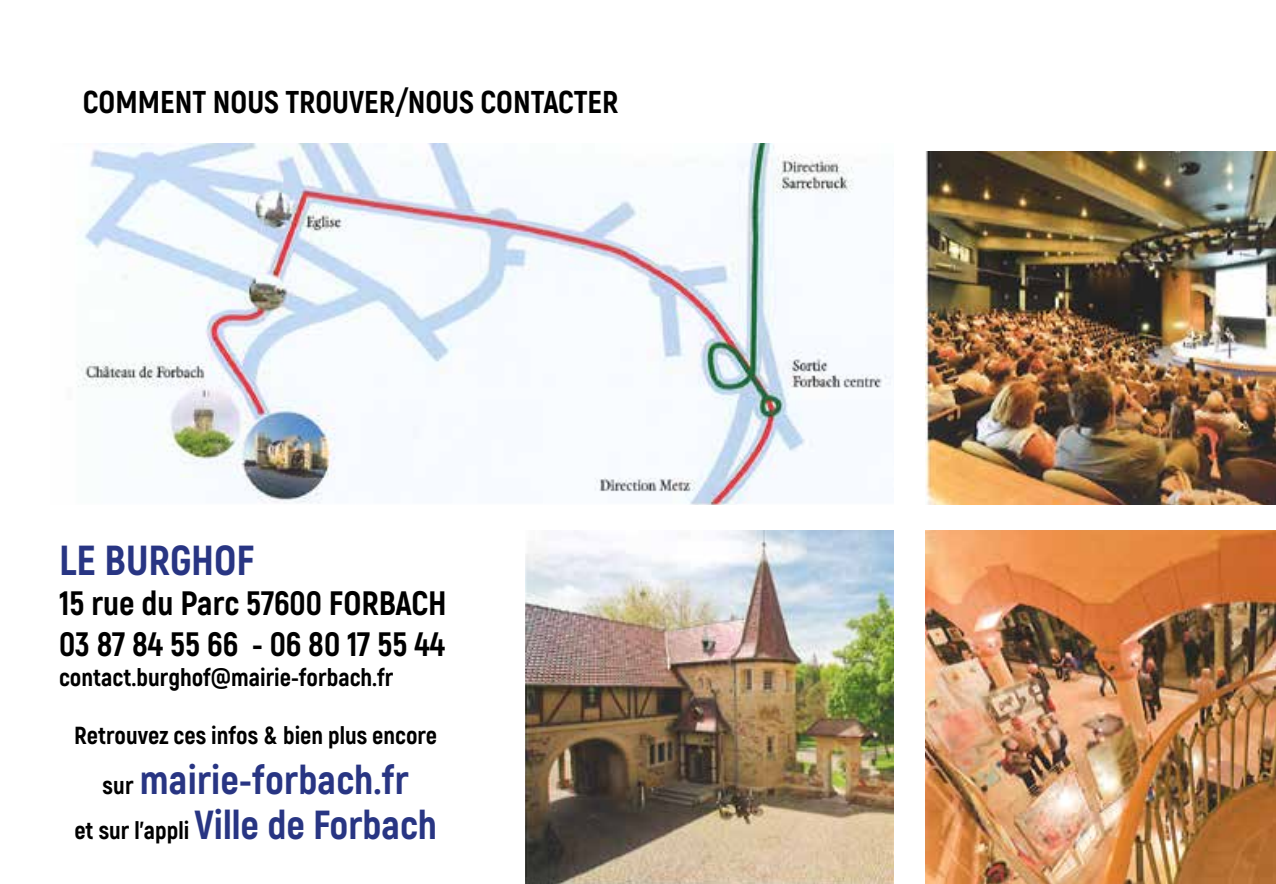
<style>
.page{position:relative;width:1276px;height:884px;background:#fff}
.page>*{position:absolute;margin:0;border:0;box-sizing:border-box;transform-origin:0 0}
.t1{font:800 41.85px "Akrobat";color:#283583}
.t2{font:800 40.5px/45px "Akrobat";color:#283583;text-align:center}
.t3{font:800 33.75px/40.5px "Akrobat";color:#000}
.t4{font:800 31.5px "Akrobat";color:#000}
.t5{font:800 24.75px "Akrobat";color:#000}
.s1{font-size:24.75px;color:#000}
</style>
<div class="page">
<img style="left:925px;top:151px;width:351px;height:353px">
<img style="left:925px;top:530px;width:351px;height:353px">
<img style="left:525px;top:530px;width:368px;height:353px">
<img style="left:76px;top:144px;width:815px;height:360px">
<p class="t4" style="left:83px;top:81px;width:537px">COMMENT NOUS TROUVER/NOUS CONTACTER</p>
<h1 class="t1" style="left:59px;top:533px;width:197px">LE BURGHOF</h1>
<h3 class="t3" style="left:59px;top:583px;width:389px">15 rue du Parc 57600 FORBACH<br>03 87 84 55 66 - 06 80 17 55 44</h3>
<p class="t5" style="left:59px;top:661px;width:336px">contact.burghof@mairie-forbach.fr</p>
<p class="t5" style="left:74px;top:719px;width:365px">Retrouvez ces infos &amp; bien plus encore</p>
<h2 class="t2" style="left:74px;top:756px;width:364px"><span class="s1">sur</span> mairie-forbach.fr<br><span class="s1">et sur l’appli</span> Ville de Forbach</h2>
</div>
